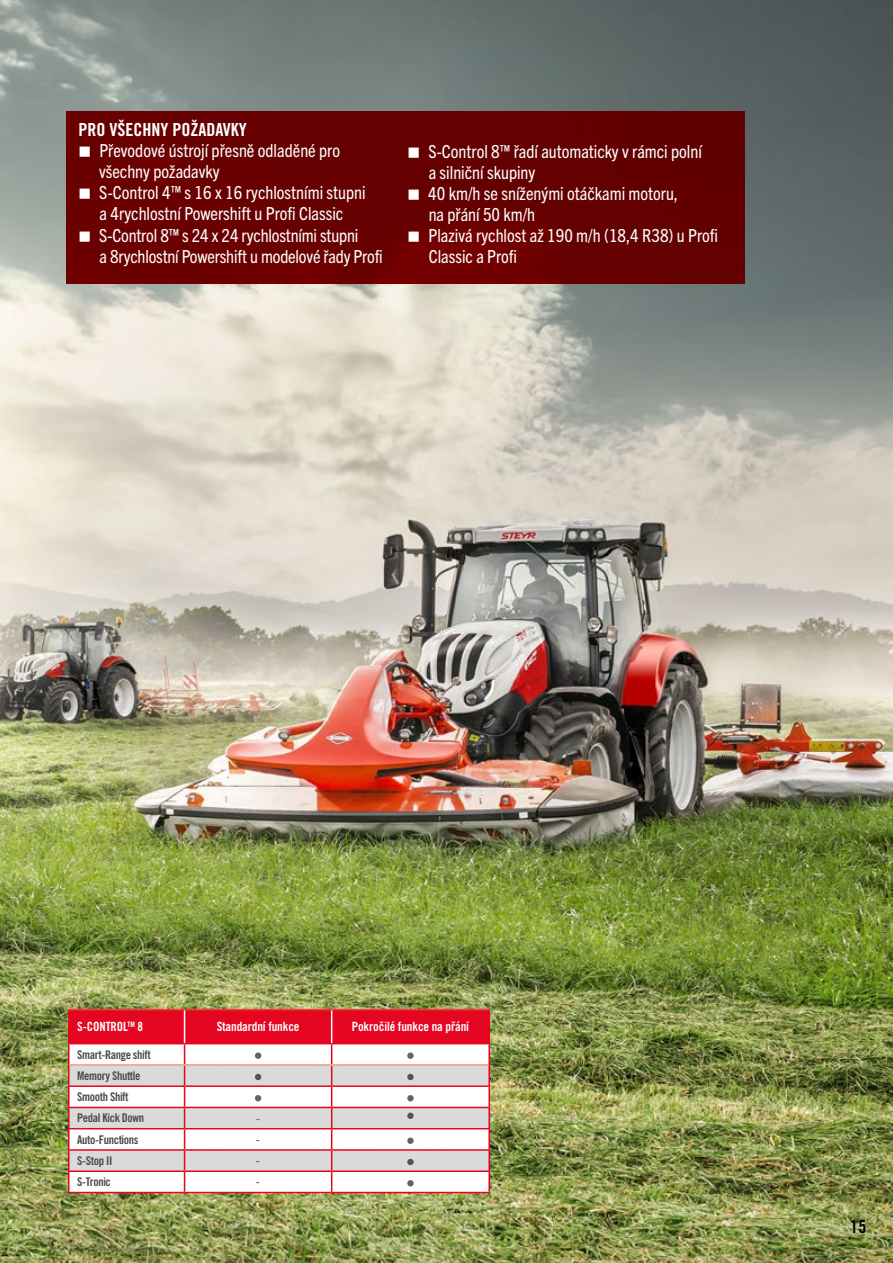
<style>
.page{position:relative;width:893px;height:1263px;background:#fff}
.page>*{position:absolute;margin:0;border:0;box-sizing:border-box;transform-origin:0 0}
.t1{font:condensed 18px/21px "Trade Gothic Next LT Pro";color:#fff}
.t2{font:18px "Trade Gothic LT Pro Bd Cn 20";color:#fff}
.t3{font:18px "Trade Gothic LT Std Bd Cn 20";color:#000}
.t4{font:12.75px "Trade Gothic LT Pro Bd Cn 20";letter-spacing:-.01em;color:#fff}
.t5{font:12.75px "Trade Gothic LT Std Bd Cn 20";letter-spacing:-.01em;color:#fff}
.t6{font:12.75px "Trade Gothic LT Std Cn 18";color:#4a4a49}
.t7{font:300 12.75px "Trade Gothic LT Std";color:#4a4a49}
.t8{font:12px/21.3px "Trade Gothic LT Std Bd Cn 20";letter-spacing:-.03em;color:#4a4a49}
</style>
<div class="page">
<img style="left:0;top:0;width:893px;height:1263px">
<hr style="left:68px;top:1009px;width:117px;height:1px;background:#e84239">
<hr style="left:185px;top:1009px;width:147px;height:1px;background:#e84239">
<hr style="left:332px;top:1009px;width:158px;height:1px;background:#e84239">
<hr style="left:68px;top:1192px;width:117px;height:1px;background:#e40521">
<hr style="left:185px;top:1192px;width:147px;height:1px;background:#e40521">
<hr style="left:332px;top:1192px;width:158px;height:1px;background:#e40521">
<svg style="left:68px;top:1010px;width:422px;height:182px"></svg>
<div style="left:407px;top:1095px;width:7px;height:6px;background:#646363;border-radius:50%"></div>
<svg style="left:407px;top:1112px;width:7px;height:7px"></svg>
<div style="left:407px;top:1137px;width:7px;height:7px;background:#646363;border-radius:50%"></div>
<div style="left:407px;top:1159px;width:7px;height:6px;background:#555454;border-radius:50%"></div>
<div style="left:407px;top:1180px;width:7px;height:6px;background:#646363;border-radius:50%"></div>
<div style="left:66px;top:111px;width:678px;height:173px;background:#670000"></div>
<svg style="left:410px;top:237px;width:9px;height:5px"></svg>
<p class="t2" style="left:79px;top:119px;width:170px">PRO VŠECHNY POŽADAVKY</p>
<p class="t1" style="left:99px;top:139px;width:285px">Převodové ústrojí přesně odladěné pro všechny požadavky<br>S-Control 4™ s 16 x 16 rychlostními stupni<br>a 4rychlostní Powershift u Profi Classic S-Control 8™ s 24 x 24 rychlostními stupni<br>a 8rychlostní Powershift u modelové řady Profi</p>
<p class="t1" style="left:428px;top:140px;width:291px">S-Control 8™ řadí automaticky v rámci polní<br>a silniční skupiny<br>40 km/h se sníženými otáčkami motoru,<br>na přání 50 km/h<br>Plazivá rychlost až 190 m/h (18,4 R38) u Profi<br>Classic a Profi</p>
<p class="t5" style="left:77px;top:1019px;width:67px">S-CONTROL<sup>TM</sup> 8</p>
<p class="t4" style="left:217px;top:1019px;width:84px">Standardní funkce</p>
<p class="t4" style="left:352px;top:1019px;width:119px">Pokročilé funkce na přání</p>
<p class="t8" style="left:77px;top:1043px;width:75px">Smart-Range shift<br>Memory Shuttle<br>Smooth Shift<br>Pedal Kick Down</p>
<p class="t7" style="left:256px;top:1110px;width:6px">-</p>
<p class="t8" style="left:77px;top:1129px;width:63px">Auto-Functions</p>
<p class="t6" style="left:256px;top:1132px;width:6px">-</p>
<p class="t8" style="left:77px;top:1150px;width:37px">S-Stop II</p>
<p class="t6" style="left:256px;top:1153px;width:6px">-</p>
<p class="t8" style="left:77px;top:1171px;width:35px">S-Tronic</p>
<p class="t6" style="left:256px;top:1174px;width:6px">-</p>
<p class="t3" style="left:850px;top:1216px;width:18px">1 59</p>
</div>
